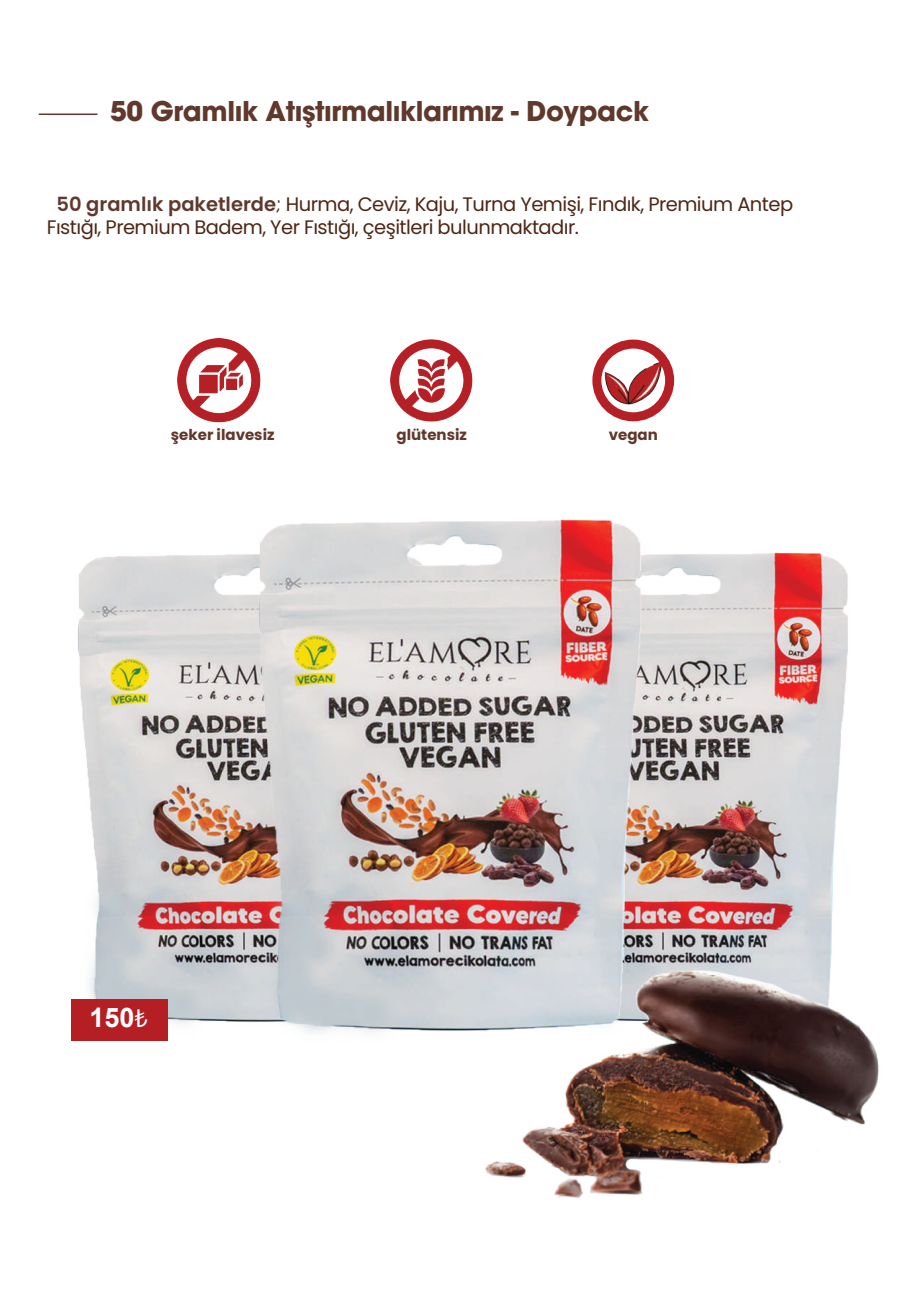
<style>
.page{position:relative;width:910px;height:1293px;background:#fff}
.page>*{position:absolute;margin:0;border:0;box-sizing:border-box;transform-origin:0 0}
.t1{font:700 27px "ITC Avant Garde Pro";letter-spacing:-.015em;color:#60382c}
.t2{font:700 27px "Arial";color:#fff}
.t3{font:19.5px/23.4px "Poppins";letter-spacing:-.03em;color:#4e2615}
.t4{font:700 15px "Poppins";color:#60382c}
.s1{font-weight:600;color:#60382c}
.s2{font-family:"ITC Avant Garde Pro"}
.s3{font-family:"Myriad Pro";font-weight:400}
</style>
<div class="page">
<hr style="left:39px;top:113px;width:59px;height:2px;background:#60382c">
<img style="left:756px;top:552px;width:92px;height:300px">
<img style="left:177px;top:339px;width:83px;height:35px">
<img style="left:391px;top:339px;width:81px;height:35px">
<img style="left:603px;top:353px;width:60px;height:21px">
<div style="left:592px;top:339px;width:82px;height:82px;border:9px solid #b52026;border-radius:50%"></div>
<img style="left:71px;top:374px;width:685px;height:667px">
<img style="left:470px;top:852px;width:409px;height:346px">
<div style="left:72px;top:999px;width:96px;height:41px;background:#b51f23"></div>
<h1 class="t1" style="left:110px;top:92px;width:540px">50 Gramlık Atıştırmalıklarımız - Doypack</h1>
<p class="t3" style="left:47px;top:192px;width:748px;text-indent:10px"><span class="s1">50 gramlık paketlerde</span><span class="s2">;</span> Hurma, Ceviz, Kaju, Turna Yemişi, Fındık, Premium Antep<br>Fıstığı, Premium Badem, Yer Fıstığı, çeşitleri bulunmaktadır.</p>
<p class="t4" style="left:171px;top:426px;width:105px">şeker ilavesiz</p>
<p class="t4" style="left:397px;top:426px;width:72px">glütensiz</p>
<p class="t4" style="left:609px;top:425px;width:51px">vegan</p>
<h1 class="t2" style="left:90px;top:1000px;width:60px">150<span class="s3">₺</span></h1>
</div>
